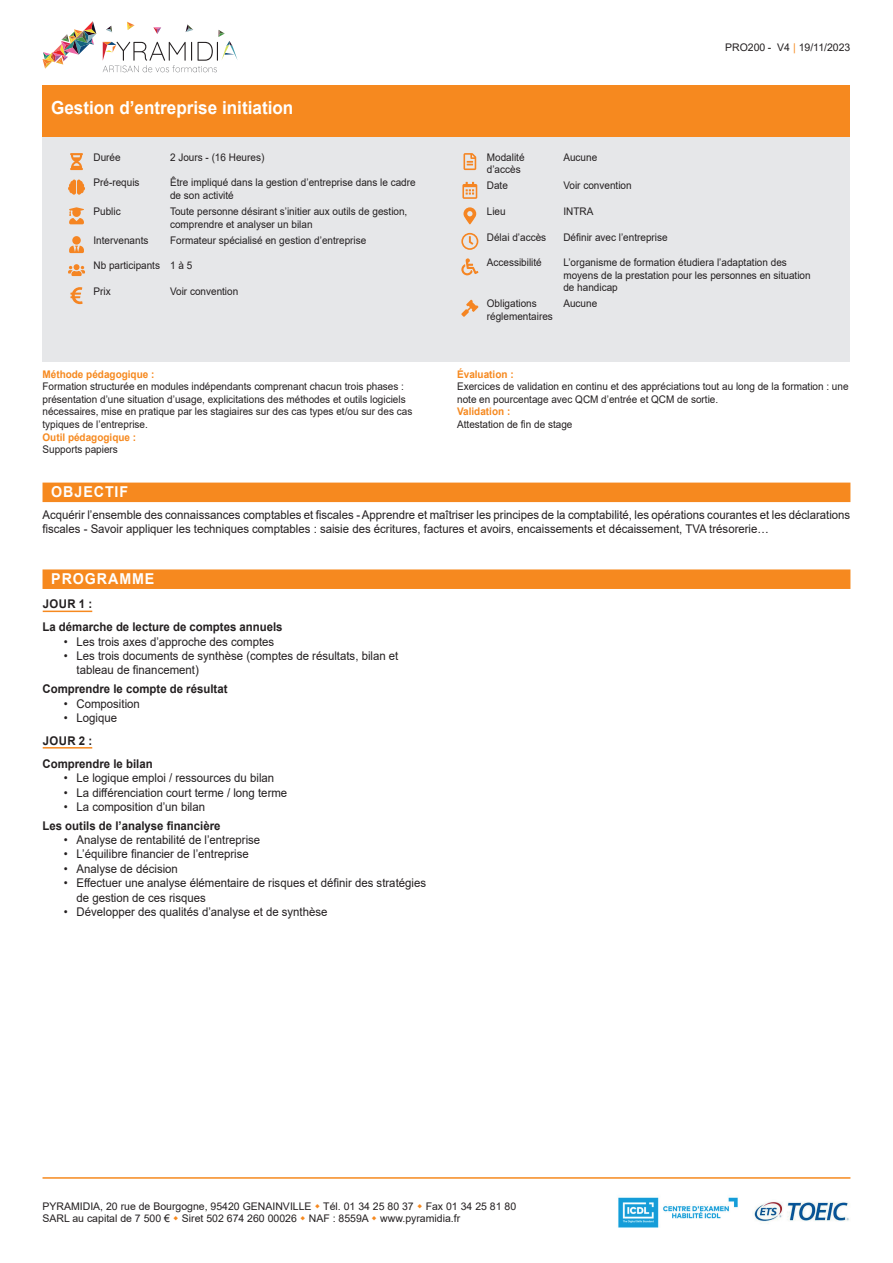
<style>
.page{position:relative;width:893px;height:1263px;background:#fff}
.page>*{position:absolute;margin:0;border:0;box-sizing:border-box;transform-origin:0 0}
.t1{font:700 18px "Arial";color:#fff;scale:.95 1}
.t2{font:700 15px "Arial";letter-spacing:.065em;color:#fff;scale:.95 1}
.t3{font:12px/14.4px "Arial";color:#231f20;scale:.95 1}
.t4{font:700 12px/23px "Arial";color:#231f20;scale:.95 1}
.t5{font:10.5px/12.6px "Arial";color:#231f20;scale:.95 1}
.t6{font:10.5px/12.6px "Arial";color:#231f20}
.t7{font:700 10.5px "Arial";color:#f6891f;scale:.95 1}
.s1{color:#f6891f}
</style>
<div class="page">
<hr style="left:43px;top:1177px;width:807px;height:2px;background:#f6891f">
<div style="left:43px;top:483px;width:807px;height:19px;background:#f6891f"></div>
<div style="left:43px;top:569px;width:807px;height:20px;background:#f6891f"></div>
<div style="left:43px;top:136px;width:807px;height:225px;background:#e6e7e9"></div>
<img style="left:618px;top:1197px;width:120px;height:31px">
<img style="left:754px;top:1202px;width:95px;height:20px">
<svg style="left:43px;top:21px;width:53px;height:48px"></svg>
<svg style="left:103px;top:22px;width:135px;height:50px"></svg>
<div style="left:43px;top:85px;width:807px;height:51px;background:#f6891f"></div>
<hr style="left:43px;top:611px;width:49px;height:1px;background:#f6891f">
<hr style="left:43px;top:747px;width:49px;height:1px;background:#f6891f">
<svg style="left:70px;top:153px;width:13px;height:17px"></svg>
<svg style="left:68px;top:180px;width:17px;height:15px"></svg>
<svg style="left:69px;top:207px;width:15px;height:17px"></svg>
<svg style="left:69px;top:236px;width:15px;height:17px"></svg>
<svg style="left:68px;top:264px;width:17px;height:12px"></svg>
<svg style="left:70px;top:287px;width:13px;height:17px"></svg>
<svg style="left:463px;top:153px;width:13px;height:17px"></svg>
<svg style="left:462px;top:182px;width:15px;height:17px"></svg>
<svg style="left:463px;top:207px;width:13px;height:17px"></svg>
<svg style="left:461px;top:233px;width:17px;height:17px"></svg>
<svg style="left:461px;top:258px;width:17px;height:17px"></svg>
<svg style="left:461px;top:300px;width:17px;height:17px"></svg>
<h1 class="t1" style="left:51px;top:95px;width:257px">Gestion d’entreprise initiation</h1>
<p class="t5" style="left:94px;top:151px;width:30px">Durée</p>
<p class="t5" style="left:170px;top:151px;width:101px">2 Jours - (16 Heures)</p>
<p class="t5" style="left:94px;top:176px;width:50px">Pré-requis</p>
<p class="t5" style="left:170px;top:176px;width:260px">Être impliqué dans la gestion d’entreprise dans le cadre de son activité</p>
<p class="t5" style="left:94px;top:205px;width:30px">Public</p>
<p class="t5" style="left:170px;top:205px;width:251px">Toute personne désirant s’initier aux outils de gestion, comprendre et analyser un bilan</p>
<p class="t5" style="left:94px;top:234px;width:59px">Intervenants</p>
<p class="t5" style="left:170px;top:234px;width:208px">Formateur spécialisé en gestion d’entreprise</p>
<p class="t5" style="left:94px;top:259px;width:105px">Nb participants 1 à 5</p>
<p class="t5" style="left:94px;top:285px;width:20px">Prix</p>
<p class="t5" style="left:170px;top:285px;width:73px">Voir convention</p>
<p class="t7" style="left:43px;top:366px;width:119px">Méthode pédagogique :</p>
<p class="t5" style="left:43px;top:380px;width:391px">Formation structurée en modules indépendants comprenant chacun trois phases : présentation d’une situation d’usage, explicitations des méthodes et outils logiciels nécessaires, mise en pratique par les stagiaires sur des cas types et/ou sur des cas typiques de l’entreprise.</p>
<p class="t7" style="left:43px;top:429px;width:100px">Outil pédagogique :</p>
<p class="t5" style="left:43px;top:443px;width:81px">Supports papiers</p>
<h2 class="t2" style="left:51px;top:481px;width:83px">OBJECTIF</h2>
<p class="t6" style="left:725px;top:41px;width:127px">PRO200 - V4 <span class="s1">|</span> 19/11/2023</p>
<p class="t5" style="left:487px;top:151px;width:41px">Modalité d’accès</p>
<p class="t5" style="left:563px;top:151px;width:37px">Aucune</p>
<p class="t5" style="left:487px;top:179px;width:24px">Date</p>
<p class="t5" style="left:563px;top:179px;width:73px">Voir convention</p>
<p class="t5" style="left:487px;top:205px;width:21px">Lieu</p>
<p class="t5" style="left:563px;top:205px;width:33px">INTRA</p>
<p class="t5" style="left:487px;top:230px;width:64px">Délai d’accès</p>
<p class="t5" style="left:563px;top:230px;width:111px">Définir avec l’entreprise</p>
<p class="t5" style="left:487px;top:256px;width:59px">Accessibilité</p>
<p class="t5" style="left:563px;top:256px;width:262px">L’organisme de formation étudiera l’adaptation des moyens de la prestation pour les personnes en situation de handicap</p>
<p class="t5" style="left:487px;top:297px;width:71px">Obligations réglementaires</p>
<p class="t5" style="left:563px;top:297px;width:37px">Aucune</p>
<p class="t7" style="left:457px;top:366px;width:61px">Évaluation :</p>
<p class="t5" style="left:457px;top:380px;width:414px">Exercices de validation en continu et des appréciations tout au long de la formation : une note en pourcentage avec QCM d’entrée et QCM de sortie.</p>
<p class="t7" style="left:457px;top:404px;width:58px">Validation :</p>
<p class="t5" style="left:457px;top:418px;width:123px">Attestation de fin de stage</p>
<p class="t3" style="left:43px;top:507px;width:852px">Acquérir l’ensemble des connaissances comptables et fiscales - Apprendre et maîtriser les principes de la comptabilité, les opérations courantes et les déclarations fiscales - Savoir appliquer les techniques comptables : saisie des écritures, factures et avoirs, encaissements et décaissement, TVA trésorerie…</p>
<h2 class="t2" style="left:51px;top:568px;width:110px">PROGRAMME</h2>
<p class="t4" style="left:43px;top:593px;width:254px">JOUR 1 :<br>La démarche de lecture de comptes annuels</p>
<p class="t3" style="left:64px;top:634px;width:223px">• Les trois axes d’approche des comptes</p>
<p class="t3" style="left:77px;top:648px;width:340px;text-indent:-13px">• Les trois documents de synthèse (comptes de résultats, bilan et tableau de financement)</p>
<p class="t4" style="left:43px;top:677px;width:196px">Comprendre le compte de résultat</p>
<p class="t3" style="left:64px;top:696px;width:82px">• Composition</p>
<p class="t3" style="left:64px;top:710px;width:58px">• Logique</p>
<p class="t4" style="left:43px;top:729px;width:118px">JOUR 2 :<br>Comprendre le bilan</p>
<p class="t3" style="left:64px;top:771px;width:223px">• Le logique emploi / ressources du bilan</p>
<p class="t3" style="left:64px;top:785px;width:237px">• La différenciation court terme / long terme</p>
<p class="t3" style="left:64px;top:799px;width:150px">• La composition d’un bilan</p>
<p class="t4" style="left:43px;top:814px;width:189px">Les outils de l’analyse financière</p>
<p class="t3" style="left:64px;top:832px;width:208px">• Analyse de rentabilité de l’entreprise</p>
<p class="t3" style="left:64px;top:847px;width:196px">• L’équilibre financier de l’entreprise</p>
<p class="t3" style="left:64px;top:861px;width:122px">• Analyse de décision</p>
<p class="t3" style="left:77px;top:876px;width:369px;text-indent:-13px">• Effectuer une analyse élémentaire de risques et définir des stratégies de gestion de ces risques</p>
<p class="t3" style="left:64px;top:904px;width:279px">• Développer des qualités d’analyse et de synthèse</p>
<p class="t6" style="left:43px;top:1200px;width:475px">PYRAMIDIA, 20 rue de Bourgogne, 95420 GENAINVILLE Tél. 01 34 25 80 37 Fax 01 34 25 81 80<br>SARL au capital de 7 500 € Siret 502 674 260 00026 NAF : 8559A www.pyramidia.fr</p>
</div>
